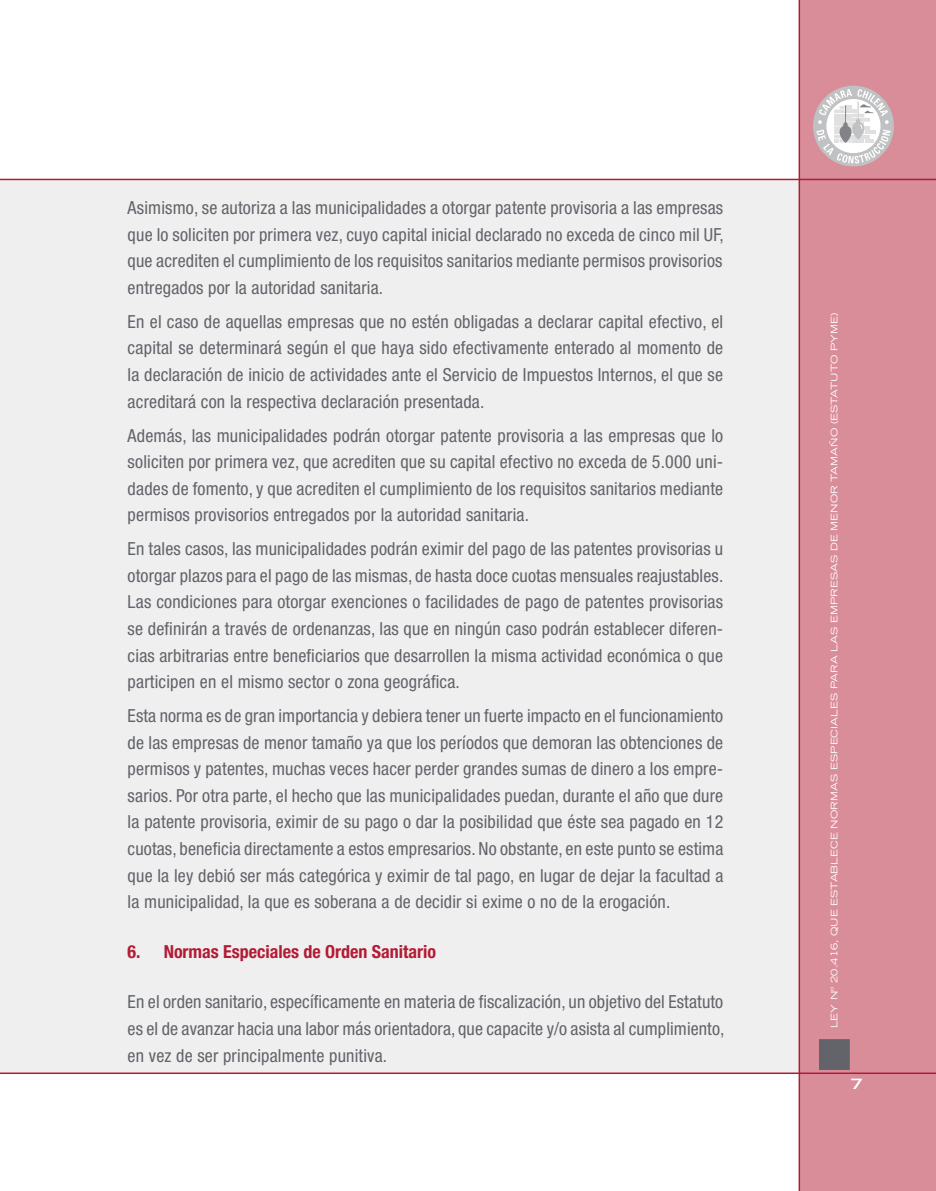
<style>
.page{position:relative;width:936px;height:1191px;background:#fff}
.page>*{position:absolute;margin:0;border:0;box-sizing:border-box;transform-origin:0 0}
.t1{font:condensed 18px/26.5px "Helvetica Neue";letter-spacing:.01em;color:#626469;text-align:justify}
.t2{font:700 condensed 18px "Helvetica Neue";color:#b31b34}
.t3{font:expanded 9px "Trade Gothic LH";letter-spacing:.01em;color:#fff;scale:1.1 1}
</style>
<div class="page">
<div style="left:1px;top:180px;width:928px;height:892px;background:#efeff0"></div>
<div style="left:800px;top:0;width:135px;height:1191px;background:#d98d99"></div>
<div style="left:819px;top:1040px;width:30px;height:29px;background:#626469"></div>
<div style="left:818px;top:1039px;width:31px;height:31px;border:2px solid #626469"></div>
<hr style="left:798px;top:0;width:2px;height:1191px;background:#b31b34">
<hr style="left:0;top:179px;width:935px;height:1px;background:#b31b34">
<hr style="left:0;top:1072px;width:935px;height:2px;background:#b31b34">
<div style="left:813px;top:86px;width:80px;height:80px;background:#c0c1c3;border-radius:50%"></div>
<svg style="left:816px;top:89px;width:74px;height:75px"></svg>
<svg style="left:851px;top:1078px;width:10px;height:10px"></svg>
<p class="t1" style="left:128px;top:194px;width:597px">Asimismo, se autoriza a las municipalidades a otorgar patente provisoria a las empresas que lo soliciten por primera vez, cuyo capital inicial declarado no exceda de cinco mil UF, que acrediten el cumplimiento de los requisitos sanitarios mediante permisos provisorios entregados por la autoridad sanitaria.</p>
<p class="t1" style="left:128px;top:308px;width:597px">En el caso de aquellas empresas que no estén obligadas a declarar capital efectivo, el capital se determinará según el que haya sido efectivamente enterado al momento de la declaración de inicio de actividades ante el Servicio de Impuestos Internos, el que se acreditará con la respectiva declaración presentada.</p>
<p class="t1" style="left:128px;top:422px;width:597px">Además, las municipalidades podrán otorgar patente provisoria a las empresas que lo soliciten por primera vez, que acrediten que su capital efectivo no exceda de 5.000 uni&shy;dades de fomento, y que acrediten el cumplimiento de los requisitos sanitarios mediante permisos provisorios entregados por la autoridad sanitaria.</p>
<p class="t1" style="left:128px;top:535px;width:597px">En tales casos, las municipalidades podrán eximir del pago de las patentes provisorias u otorgar plazos para el pago de las mismas, de hasta doce cuotas mensuales reajustables.<br>Las condiciones para otorgar exenciones o facilidades de pago de patentes provisorias se definirán a través de ordenanzas, las que en ningún caso podrán establecer diferen&shy;cias arbitrarias entre beneficiarios que desarrollen la misma actividad económica o que participen en el mismo sector o zona geográfica.</p>
<p class="t1" style="left:128px;top:702px;width:597px">Esta norma es de gran importancia y debiera tener un fuerte impacto en el funcionamiento de las empresas de menor tamaño ya que los períodos que demoran las obtenciones de permisos y patentes, muchas veces hacer perder grandes sumas de dinero a los empre&shy;sarios. Por otra parte, el hecho que las municipalidades puedan, durante el año que dure la patente provisoria, eximir de su pago o dar la posibilidad que éste sea pagado en 12 cuotas, beneficia directamente a estos empresarios. No obstante, en este punto se estima que la ley debió ser más categórica y eximir de tal pago, en lugar de dejar la facultad a la municipalidad, la que es soberana a de decidir si exime o no de la erogación.</p>
<p class="t2" style="left:128px;top:940px;width:310px">6. Normas Especiales de Orden Sanitario</p>
<p class="t1" style="left:128px;top:988px;width:598px">En el orden sanitario, específicamente en materia de fiscalización, un objetivo del Estatuto es el de avanzar hacia una labor más orientadora, que capacite y/o asista al cumplimiento, en vez de ser principalmente punitiva.</p>
<p class="t3" style="left:828px;top:1028px;width:652px;rotate:-90deg">LEY Nº 20.416, QUE ESTABLECE NORMAS ESPECIALES PARA LAS EMPRESAS DE MENOR TAMAÑO (ESTATUTO PYME)</p>
</div>
